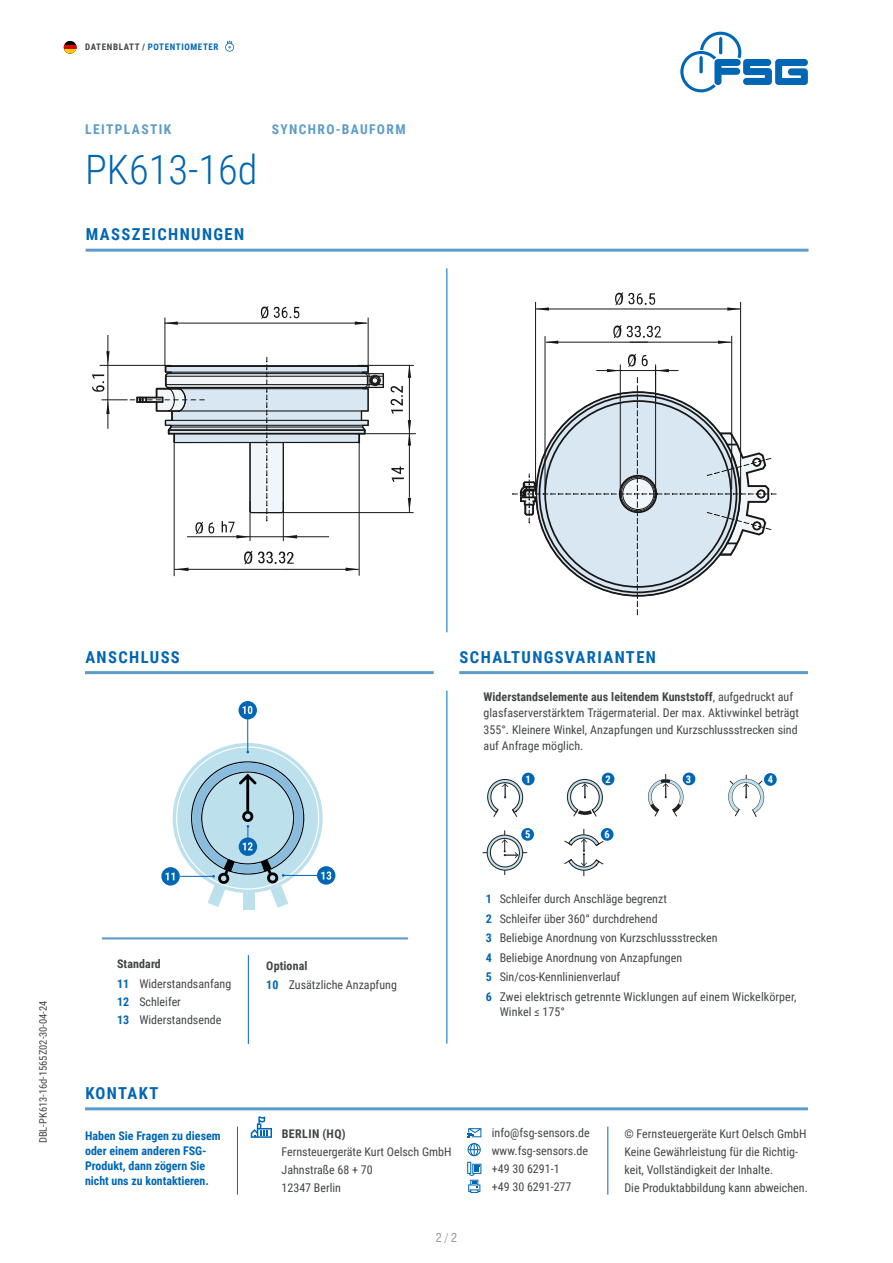
<style>
.page{position:relative;width:893px;height:1263px;background:#fff}
.page>*{position:absolute;margin:0;border:0;box-sizing:border-box;transform-origin:0 0}
.Produktbezeichnung{font:300 40.5px "Roboto Condensed";color:#0166b3}
.Title_blue_Linie_unten{font:700 16.5px "Roboto Condensed";letter-spacing:.085em;color:#0166b3}
.über_Produktbezeichnung{font:700 13.5px "Roboto Condensed";letter-spacing:.105em;color:#5d9cc8}
.t1{font:12px/18px "Roboto Condensed";color:#434646}
.t2{font:700 12px/19.5px "Roboto Condensed";color:#0166b3}
.t3{font:700 12px "Roboto Condensed";letter-spacing:.035em;color:#434646}
.t4{font:condensed 12px "Swiss 721 BT";color:#939598}
.Disclaimer{font:10.5px "Roboto Condensed";color:#434646}
.t5{font:700 10.5px "Roboto Condensed";color:#fff}
.t6{font:700 9px "Roboto Condensed";letter-spacing:.07em;color:#0166b3}
.s1{color:#434646}
.s2{font-weight:700}
.s3{font-weight:700;color:#0166b3}
</style>
<div class="page">
<hr style="left:607px;top:1126px;width:1px;height:68px;background:#0166b3">
<hr style="left:237px;top:1126px;width:1px;height:68px;background:#0166b3">
<svg style="left:467px;top:1162px;width:14px;height:31px"></svg>
<svg style="left:467px;top:1128px;width:14px;height:9px"></svg>
<svg style="left:468px;top:1143px;width:13px;height:13px"></svg>
<hr style="left:85px;top:1107px;width:723px;height:3px;background:#5d9cc8">
<svg style="left:251px;top:1116px;width:21px;height:22px"></svg>
<hr style="left:86px;top:249px;width:722px;height:3px;background:#5d9cc8">
<hr style="left:446px;top:268px;width:1px;height:364px;background:#0166b3">
<hr style="left:446px;top:691px;width:1px;height:352px;background:#0166b3">
<hr style="left:459px;top:671px;width:349px;height:3px;background:#5d9cc8">
<hr style="left:85px;top:671px;width:349px;height:3px;background:#5d9cc8">
<svg style="left:355px;top:321px;width:14px;height:4px"></svg>
<svg style="left:164px;top:321px;width:14px;height:4px"></svg>
<svg style="left:408px;top:420px;width:3px;height:26px"></svg>
<svg style="left:408px;top:364px;width:3px;height:14px"></svg>
<svg style="left:408px;top:497px;width:3px;height:16px"></svg>
<svg style="left:92px;top:351px;width:293px;height:187px"></svg>
<svg style="left:346px;top:568px;width:13px;height:3px"></svg>
<svg style="left:175px;top:568px;width:13px;height:3px"></svg>
<svg style="left:512px;top:292px;width:265px;height:324px"></svg>
<svg style="left:727px;top:307px;width:14px;height:4px"></svg>
<svg style="left:536px;top:307px;width:13px;height:4px"></svg>
<svg style="left:487px;top:779px;width:36px;height:38px"></svg>
<div style="left:522px;top:773px;width:13px;height:12px;background:#0166b3;border-radius:50%"></div>
<svg style="left:567px;top:779px;width:36px;height:38px"></svg>
<div style="left:602px;top:773px;width:12px;height:12px;background:#0166b3;border-radius:50%"></div>
<svg style="left:648px;top:774px;width:35px;height:43px"></svg>
<div style="left:683px;top:772px;width:12px;height:13px;background:#0166b3;border-radius:50%"></div>
<div style="left:764px;top:773px;width:13px;height:13px;background:#0166b3;border-radius:50%"></div>
<svg style="left:728px;top:775px;width:36px;height:42px"></svg>
<svg style="left:564px;top:829px;width:40px;height:47px"></svg>
<div style="left:601px;top:828px;width:12px;height:13px;background:#0166b3;border-radius:50%"></div>
<svg style="left:483px;top:830px;width:44px;height:45px"></svg>
<div style="left:521px;top:828px;width:13px;height:13px;background:#0166b3;border-radius:50%"></div>
<hr style="left:103px;top:937px;width:304px;height:2px;background:#5d9cc8">
<hr style="left:248px;top:955px;width:1px;height:89px;background:#0166b3">
<div style="left:243px;top:890px;width:12px;height:20px;background:#bde0ed"></div>
<div style="left:173px;top:743px;width:150px;height:150px;background:#bde0ed;border-radius:50%"></div>
<svg style="left:161px;top:867px;width:19px;height:18px"></svg>
<svg style="left:317px;top:866px;width:18px;height:19px"></svg>
<div style="left:239px;top:701px;width:18px;height:18px;background:#0166b3;border-radius:50%"></div>
<svg style="left:243px;top:706px;width:9px;height:47px"></svg>
<svg style="left:166px;top:761px;width:165px;height:147px"></svg>
<svg style="left:680px;top:32px;width:128px;height:60px"></svg>
<svg style="left:64px;top:41px;width:13px;height:13px"></svg>
<div style="left:64px;top:45px;width:13px;height:9px;background:#d00"></div>
<svg style="left:64px;top:49px;width:13px;height:5px"></svg>
<svg style="left:225px;top:41px;width:9px;height:11px"></svg>
<p class="t6" style="left:85px;top:40px;width:135px"><span class="s1">DATENBLATT /</span> POTENTIOMETER</p>
<p class="über_Produktbezeichnung" style="left:85px;top:120px;width:88px">LEITPLASTIK</p>
<p class="über_Produktbezeichnung" style="left:272px;top:120px;width:135px">SYNCHRO-BAUFORM</p>
<p class="Produktbezeichnung" style="left:85px;top:141px;width:174px">PK613-16d</p>
<p class="Title_blue_Linie_unten" style="left:86px;top:223px;width:160px">MASSZEICHNUNGEN</p>
<p class="Disclaimer" style="left:36px;top:1143px;width:144px;rotate:-90deg">DBL-PK613-16d-1565Z02-30-04-24</p>
<p class="Title_blue_Linie_unten" style="left:85px;top:645px;width:96px">ANSCHLUSS</p>
<p class="Title_blue_Linie_unten" style="left:460px;top:645px;width:198px">SCHALTUNGSVARIANTEN</p>
<p class="t1" style="left:484px;top:688px;width:317px;line-height:16.5px"><span class="s2">Widerstandselemente aus leitendem Kunststoff</span>, aufgedruckt auf glasfaserverstärktem Trägermaterial. Der max. Aktivwinkel beträgt 355°. Kleinere Winkel, Anzapfungen und Kurzschlussstrecken sind auf Anfrage möglich.</p>
<p class="t5" style="left:526px;top:771px;width:7px">1</p>
<p class="t5" style="left:605px;top:771px;width:7px">2</p>
<p class="t5" style="left:686px;top:771px;width:7px">3</p>
<p class="t5" style="left:768px;top:772px;width:7px">4</p>
<p class="t5" style="left:525px;top:827px;width:7px">5</p>
<p class="t5" style="left:605px;top:827px;width:7px">6</p>
<p class="t1" style="left:117px;top:954px;width:116px;line-height:19.2px"><span class="s2">Standard<br></span><span class="s3">11</span> Widerstandsanfang</p>
<p class="t1" style="left:117px;top:992px;width:106px"><span class="s3">12</span> Schleifer<br><span class="s3">13</span> Widerstandsende</p>
<p class="t1" style="left:266px;top:955px;width:132px;line-height:19.2px"><span class="s2">Optional<br></span><span class="s3">10</span> Zusätzliche Anzapfung</p>
<p class="t2" style="left:486px;top:889px;width:8px;text-align:justify">1<br>2<br>3<br>4<br>5<br>6</p>
<p class="t1" style="left:500px;top:889px;width:298px;line-height:19.5px">Schleifer durch Anschläge begrenzt<br>Schleifer über 360° durchdrehend<br>Beliebige Anordnung von Kurzschlussstrecken<br>Beliebige Anordnung von Anzapfungen Sin/cos-Kennlinienverlauf<br>Zwei elektrisch getrennte Wicklungen auf einem Wickelkörper,</p>
<p class="t1" style="left:500px;top:1002px;width:67px">Winkel ≤ 175°</p>
<h2 class="Title_blue_Linie_unten" style="left:85px;top:1081px;width:75px">KONTAKT</h2>
<p class="t2" style="left:85px;top:1128px;width:137px;line-height:15px">Haben Sie Fragen zu diesem oder einem anderen FSG-<br>Produkt, dann zögern Sie nicht uns zu kontaktieren.</p>
<p class="t3" style="left:282px;top:1125px;width:65px">BERLIN (HQ)</p>
<p class="t1" style="left:282px;top:1142px;width:171px">Fernsteuergeräte Kurt Oelsch GmbH<br>Jahnstraße 68 + 70<br>12347 Berlin</p>
<p class="t1" style="left:492px;top:1124px;width:99px">info@fsg-sensors.de www.fsg-sensors.de +49 30 6291-1<br>+49 30 6291-277</p>
<p class="t1" style="left:624px;top:1124px;width:185px">© Fernsteuergeräte Kurt Oelsch GmbH Keine Gewährleistung für die Richtig&shy;keit, Vollständigkeit der Inhalte.<br>Die Produktabbildung kann abweichen.</p>
<p class="t4" style="left:436px;top:1231px;width:23px">2 / 2</p>
</div>
